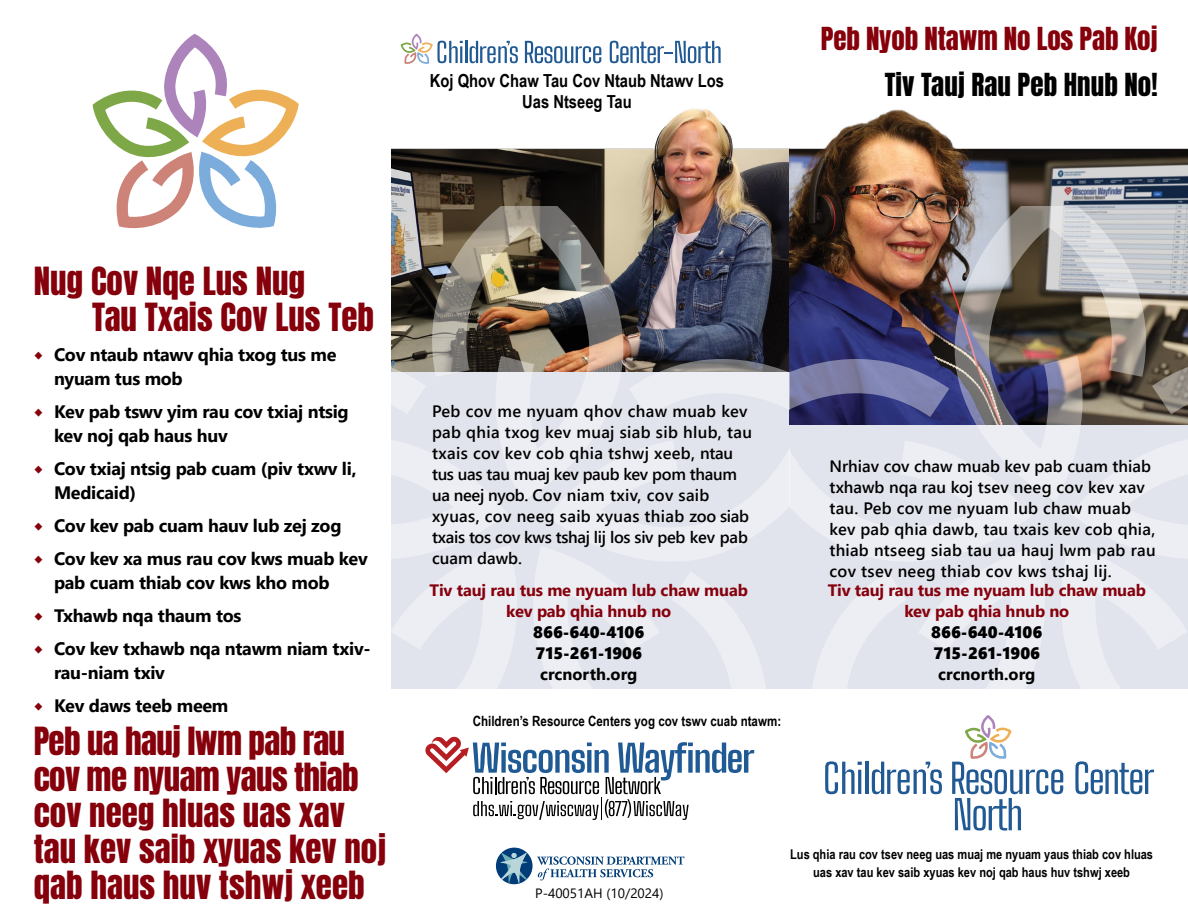
<style>
.page{position:relative;width:1188px;height:918px;background:#fff}
.page>*{position:absolute;margin:0;border:0;box-sizing:border-box;transform-origin:0 0}
.t1{font:33px/36px "Anton";color:#86000c}
.t2{font:27px "Anton";letter-spacing:-.005em;color:#86000c}
.t3{font:27px "Anton";letter-spacing:.005em;color:#000}
.t4{font:700 18px/24px "Segoe UI";letter-spacing:-.015em;color:#000}
.t5{font:700 18px/21px "Arial Narrow";color:#000;text-align:center}
.t6{font:600 16.5px/21px "Segoe UI";letter-spacing:.015em;color:#000}
.t7{font:700 16.5px/21px "Segoe UI";letter-spacing:-.01em;color:#86000c;text-align:center}
.t8{font:16.5px "Segoe UI Black";color:#000}
.t9{font:700 16.5px "Segoe UI";color:#000}
.t10{font:700 14.1px "Arial Narrow";color:#000}
.t11{font:700 13.5px "Arial Narrow";color:#000}
.t12{font:13.5px "Segoe UI";color:#000}
.s1{font-family:"Acumin Pro";font-size:21px;color:#86000c}
</style>
<div class="page">
<img style="left:391px;top:108px;width:398px;height:231px">
<img style="left:789px;top:109px;width:399px;height:230px">
<svg style="left:401px;top:35px;width:62px;height:29px"></svg>
<hr style="left:465px;top:41px;width:3px;height:22px;background:#205993">
<svg style="left:470px;top:41px;width:48px;height:22px"></svg>
<svg style="left:525px;top:41px;width:76px;height:22px"></svg>
<svg style="left:610px;top:41px;width:111px;height:22px"></svg>
<svg style="left:537px;top:856px;width:147px;height:25px"></svg>
<div style="left:496px;top:848px;width:37px;height:36px;background:#003d78;border-radius:50%"></div>
<svg style="left:500px;top:852px;width:28px;height:32px"></svg>
<svg style="left:825px;top:761px;width:37px;height:33px"></svg>
<hr style="left:866px;top:762px;width:3px;height:32px;background:#205993">
<svg style="left:872px;top:762px;width:70px;height:32px"></svg>
<svg style="left:1075px;top:761px;width:79px;height:33px"></svg>
<svg style="left:952px;top:716px;width:111px;height:115px"></svg>
<svg style="left:93px;top:40px;width:206px;height:188px"></svg>
<svg style="left:929px;top:206px;width:223px;height:130px;background:#b3afac"></svg>
<img style="left:797px;top:231px;width:278px;height:457px">
<svg style="left:1031px;top:336px;width:157px;height:352px;background:#ccc9cc"></svg>
<svg style="left:789px;top:339px;width:251px;height:267px;background:#b6b7ca"></svg>
<svg style="left:426px;top:206px;width:223px;height:130px;background:#807664"></svg>
<img style="left:503px;top:231px;width:278px;height:457px">
<svg style="left:391px;top:336px;width:156px;height:352px;background:#dbdbe1"></svg>
<svg style="left:538px;top:339px;width:251px;height:267px;background:#d7d7dd"></svg>
<svg style="left:425px;top:737px;width:329px;height:83px"></svg>
<p class="t5" style="left:430px;top:70px;width:296px">Koj Qhov Chaw Tau Cov Ntaub Ntawv Los<br>Uas Ntseeg Tau</p>
<p class="t2" style="left:821px;top:25px;width:338px">Peb Nyob Ntawm No Los Pab Koj</p>
<p class="t3" style="left:885px;top:71px;width:274px">Tiv Tauj Rau Peb Hnub No!</p>
<p class="t1" style="left:34px;top:266px;width:273px">Nug Cov Nqe Lus Nug</p>
<p class="t1" style="left:92px;top:302px;width:283px">Tau Txais Cov Lus Teb</p>
<p class="t4" style="left:54px;top:341px;width:284px;text-indent:-20px"><span class="s1">◆</span> Cov ntaub ntawv qhia txog tus me nyuam tus mob</p>
<p class="t4" style="left:54px;top:398px;width:296px;text-indent:-20px"><span class="s1">◆</span> Kev pab tswv yim rau cov txiaj ntsig kev noj qab haus huv</p>
<p class="t4" style="left:54px;top:455px;width:304px;text-indent:-20px"><span class="s1">◆</span> Cov txiaj ntsig pab cuam (piv txwv li,<br>Medicaid)</p>
<p class="t4" style="left:34px;top:512px;width:309px"><span class="s1">◆</span> Cov kev pab cuam hauv lub zej zog</p>
<p class="t4" style="left:54px;top:545px;width:315px;text-indent:-20px"><span class="s1">◆</span> Cov kev xa mus rau cov kws muab kev pab cuam thiab cov kws kho mob</p>
<p class="t4" style="left:34px;top:602px;width:209px"><span class="s1">◆</span> Txhawb nqa thaum tos</p>
<p class="t4" style="left:54px;top:635px;width:318px;text-indent:-20px"><span class="s1">◆</span> Cov kev txhawb nqa ntawm niam txiv&shy;rau-niam txiv</p>
<p class="t4" style="left:34px;top:692px;width:196px"><span class="s1">◆</span> Kev daws teeb meem</p>
<p class="t1" style="left:34px;top:725px;width:354px">Peb ua hauj lwm pab rau cov me nyuam yaus thiab cov neeg hluas uas xav tau kev saib xyuas kev noj qab haus huv tshwj xeeb</p>
<p class="t6" style="left:432px;top:400px;width:321px">Peb cov me nyuam qhov chaw muab kev pab qhia txog kev muaj siab sib hlub, tau txais cov kev cob qhia tshwj xeeb, ntau tus uas tau muaj kev paub kev pom thaum ua neej nyob. Cov niam txiv, cov saib xyuas, cov neeg saib xyuas thiab zoo siab txais tos cov kws tshaj lij los siv peb kev pab cuam dawb.</p>
<p class="t7" style="left:430px;top:578px;width:320px">Tiv tauj rau tus me nyuam lub chaw muab kev pab qhia hnub no</p>
<p class="t8" style="left:533px;top:620px;width:113px">866-640-4106</p>
<p class="t8" style="left:536px;top:641px;width:108px">715-261-1906</p>
<p class="t9" style="left:540px;top:659px;width:99px">crcnorth.org</p>
<p class="t10" style="left:473px;top:711px;width:310px">Children’s Resource Centers yog cov tswv cuab ntawm:</p>
<p class="t6" style="left:830px;top:454px;width:328px">Nrhiav cov chaw muab kev pab cuam thiab txhawb nqa rau koj tsev neeg cov kev xav tau. Peb cov me nyuam lub chaw muab kev pab qhia dawb, tau txais kev cob qhia, thiab ntseeg siab tau ua hauj lwm pab rau cov tsev neeg thiab cov kws tshaj lij.</p>
<p class="t7" style="left:828px;top:578px;width:320px">Tiv tauj rau tus me nyuam lub chaw muab kev pab qhia hnub no</p>
<p class="t8" style="left:931px;top:620px;width:113px">866-640-4106</p>
<p class="t8" style="left:934px;top:641px;width:108px">715-261-1906</p>
<p class="t9" style="left:938px;top:659px;width:99px">crcnorth.org</p>
<p class="t12" style="left:535px;top:880px;width:130px">P-40051AH (10/2024)</p>
<p class="t11" style="left:790px;top:844px;width:365px">Lus qhia rau cov tsev neeg uas muaj me nyuam yaus thiab cov hluas</p>
<p class="t11" style="left:813px;top:862px;width:318px">uas xav tau kev saib xyuas kev noj qab haus huv tshwj xeeb</p>
</div>
